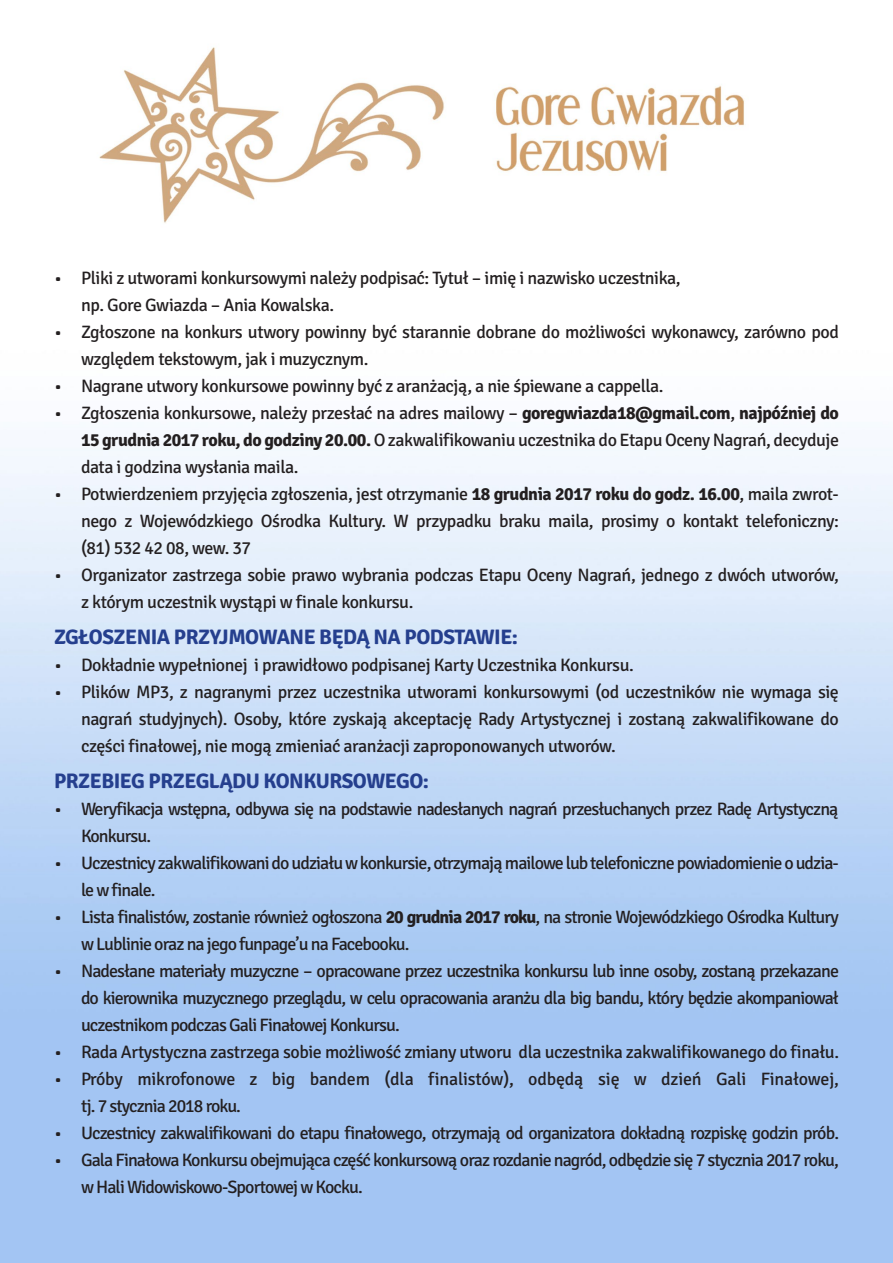
<style>
.page{position:relative;width:893px;height:1263px;background:#fff}
.page>*{position:absolute;margin:0;border:0;box-sizing:border-box;transform-origin:0 0}
.t1{font:700 21px "Signika";letter-spacing:-.025em;color:#253f8e}
.t2{font:18px/27px "Signika";letter-spacing:-.035em;color:#231f20}
.t3{font:18px/27px "Signika";letter-spacing:-.01em;color:#231f20}
.s1{font-weight:700}
</style>
<div class="page">
<img style="left:0;top:47px;width:893px;height:1216px">
<p class="t2" style="left:81px;top:264px;width:601px;text-indent:-27px">• Pliki z utworami konkursowymi należy podpisać: Tytuł – imię i nazwisko uczestnika, np. Gore Gwiazda – Ania Kowalska.</p>
<p class="t2" style="left:81px;top:318px;width:759px;text-indent:-27px">• Zgłoszone na konkurs utwory powinny być starannie dobrane do możliwości wykonawcy, zarówno pod względem tekstowym, jak i muzycznym.</p>
<p class="t2" style="left:54px;top:372px;width:611px">• Nagrane utwory konkursowe powinny być z aranżacją, a nie śpiewane a cappella.</p>
<p class="t2" style="left:81px;top:399px;width:760px;text-align:justify;text-indent:-27px">• Zgłoszenia konkursowe, należy przesłać na adres mailowy – <span class="s1">goregwiazda18@gmail.com</span>, <span class="s1">najpóźniej do 15 grudnia 2017 roku, do godziny 20.00.</span> O zakwalifikowaniu uczestnika do Etapu Oceny Nagrań, decyduje data i godzina wysłania maila.</p>
<p class="t2" style="left:81px;top:480px;width:759px;text-align:justify;text-indent:-27px">• Potwierdzeniem przyjęcia zgłoszenia, jest otrzymanie <span class="s1">18 grudnia 2017 roku do godz. 16.00</span>, maila zwrot&shy;nego z Wojewódzkiego Ośrodka Kultury. W przypadku braku maila, prosimy o kontakt telefoniczny: (81) 532 42 08, wew. 37</p>
<p class="t2" style="left:81px;top:561px;width:759px;text-indent:-27px">• Organizator zastrzega sobie prawo wybrania podczas Etapu Oceny Nagrań, jednego z dwóch utworów, z którym uczestnik wystąpi w finale konkursu.</p>
<p class="t1" style="left:54px;top:624px;width:466px">ZGŁOSZENIA PRZYJMOWANE BĘDĄ NA PODSTAWIE:</p>
<p class="t2" style="left:54px;top:651px;width:581px">• Dokładnie wypełnionej i prawidłowo podpisanej Karty Uczestnika Konkursu.</p>
<p class="t2" style="left:81px;top:678px;width:759px;text-align:justify;text-indent:-27px">• Plików MP3, z nagranymi przez uczestnika utworami konkursowymi (od uczestników nie wymaga się nagrań studyjnych). Osoby, które zyskają akceptację Rady Artystycznej i zostaną zakwalifikowane do części finałowej, nie mogą zmieniać aranżacji zaproponowanych utworów.</p>
<p class="t1" style="left:54px;top:768px;width:376px">PRZEBIEG PRZEGLĄDU KONKURSOWEGO:</p>
<p class="t2" style="left:81px;top:795px;width:759px;text-indent:-27px">• Weryfikacja wstępna, odbywa się na podstawie nadesłanych nagrań przesłuchanych przez Radę Artystyczną<br>Konkursu.</p>
<p class="t2" style="left:81px;top:849px;width:759px;text-indent:-27px">• Uczestnicy zakwalifikowani do udziału w konkursie, otrzymają mailowe lub telefoniczne powiadomienie o udzia&shy;le w finale.</p>
<p class="t2" style="left:81px;top:903px;width:759px;text-indent:-27px">• Lista finalistów, zostanie również ogłoszona <span class="s1">20 grudnia 2017 roku</span>, na stronie Wojewódzkiego Ośrodka Kultury w Lublinie oraz na jego funpage’u na Facebooku.</p>
<p class="t2" style="left:81px;top:957px;width:760px;text-align:justify;text-indent:-27px">• Nadesłane materiały muzyczne – opracowane przez uczestnika konkursu lub inne osoby, zostaną przekazane do kierownika muzycznego przeglądu, w celu opracowania aranżu dla big bandu, który będzie akompaniował uczestnikom podczas Gali Finałowej Konkursu.</p>
<p class="t2" style="left:54px;top:1038px;width:786px">• Rada Artystyczna zastrzega sobie możliwość zmiany utworu dla uczestnika zakwalifikowanego do finału.</p>
<p class="t3" style="left:81px;top:1065px;width:759px;text-indent:-27px">• Próby mikrofonowe z big bandem (dla finalistów), odbędą się w dzień Gali Finałowej, tj. 7 stycznia 2018 roku.</p>
<p class="t2" style="left:54px;top:1119px;width:787px">• Uczestnicy zakwalifikowani do etapu finałowego, otrzymają od organizatora dokładną rozpiskę godzin prób.</p>
<p class="t2" style="left:81px;top:1146px;width:759px;text-indent:-27px">• Gala Finałowa Konkursu obejmująca część konkursową oraz rozdanie nagród, odbędzie się 7 stycznia 2017 roku, w Hali Widowiskowo-Sportowej w Kocku.</p>
</div>
